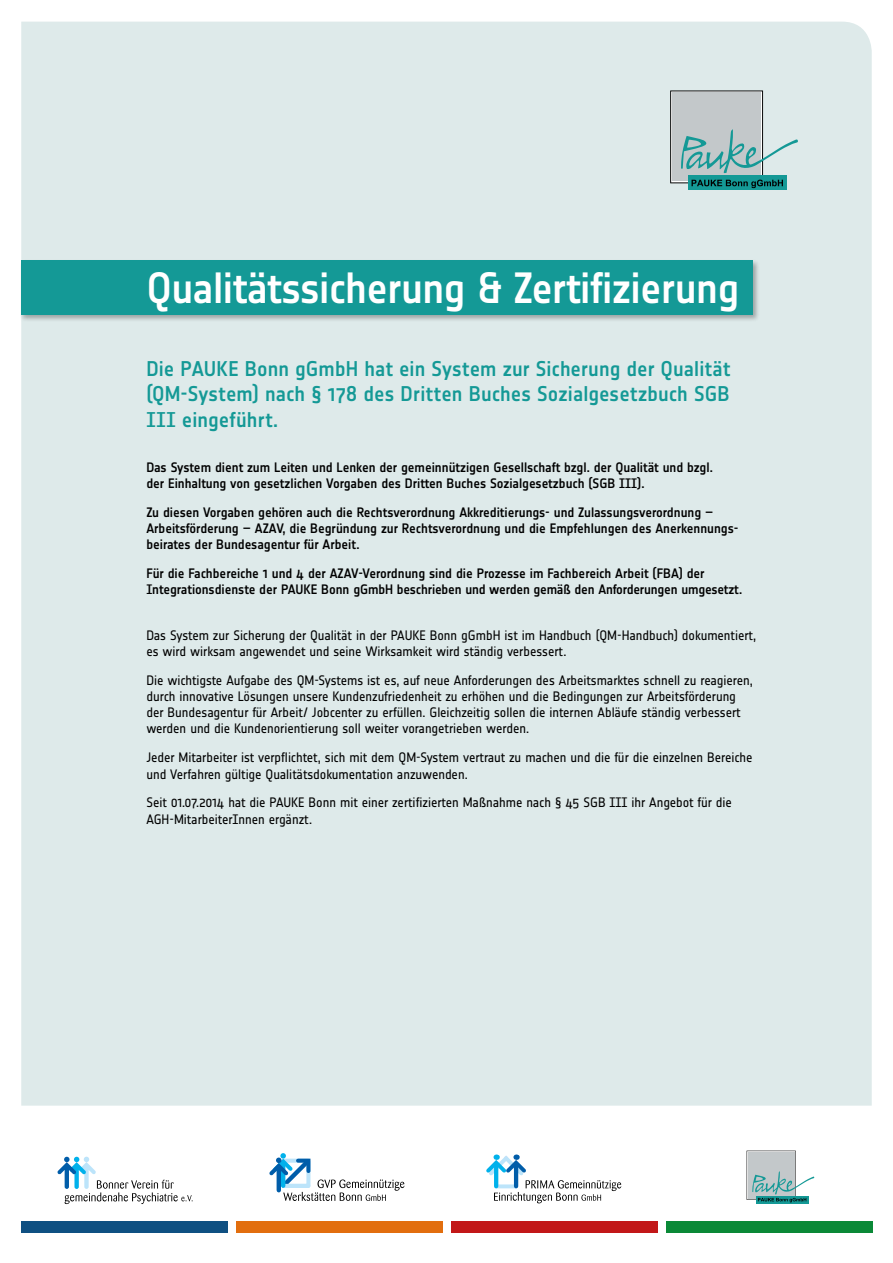
<style>
.page{position:relative;width:893px;height:1263px;background:#fff}
.page>*{position:absolute;margin:0;border:0;box-sizing:border-box;transform-origin:0 0}
.t1{font:500 43.05px "Notes";letter-spacing:-.015em;color:#fff}
.t2{font:500 21px/25.2px "Notes";letter-spacing:.005em;color:#149996;text-align:justify}
.t3{font:13.5px/16.2px "Notes";letter-spacing:-.005em;color:#000}
.t4{font:500 13.5px/16.2px "Notes";letter-spacing:-.005em;color:#000}
</style>
<div class="page">
<div style="left:21px;top:22px;width:851px;height:1084px;background:#deeaea"></div>
<div style="left:20px;top:259px;width:740px;height:63px;background:#000;opacity:.3"></div>
<div style="left:21px;top:260px;width:732px;height:55px;background:#149996"></div>
<div style="left:21px;top:1221px;width:206px;height:12px;background:#0f5082"></div>
<div style="left:666px;top:1221px;width:207px;height:12px;background:#0a8937"></div>
<div style="left:688px;top:176px;width:99px;height:14px;background:#149996"></div>
<svg style="left:670px;top:90px;width:128px;height:98px;background:#a8c1c2"></svg>
<div style="left:237px;top:1221px;width:206px;height:12px;background:#e26e0e"></div>
<svg style="left:269px;top:1153px;width:135px;height:48px"></svg>
<svg style="left:58px;top:1157px;width:135px;height:47px"></svg>
<div style="left:451px;top:1221px;width:207px;height:12px;background:#c21718"></div>
<svg style="left:486px;top:1154px;width:135px;height:49px"></svg>
<div style="left:756px;top:1196px;width:52px;height:7px;background:#149996"></div>
<svg style="left:747px;top:1150px;width:67px;height:52px"></svg>
<h1 class="t1" style="left:146px;top:263px;width:594px">Qualitätssicherung &amp; Zertifizierung</h1>
<h2 class="t2" style="left:146px;top:356px;width:586px">Die PAUKE Bonn gGmbH hat ein System zur Sicherung der Qualität (QM-System) nach § 178 des Dritten Buches Sozialgesetzbuch SGB III eingeführt.</h2>
<p class="t4" style="left:146px;top:459px;width:568px">Das System dient zum Leiten und Lenken der gemeinnützigen Gesellschaft bzgl. der Qualität und bzgl. der Einhaltung von gesetzlichen Vorgaben des Dritten Buches Sozialgesetzbuch (SGB III).</p>
<p class="t4" style="left:146px;top:504px;width:592px">Zu diesen Vorgaben gehören auch die Rechtsverordnung Akkreditierungs- und Zulassungsverordnung –<br>Arbeitsförderung – AZAV, die Begründung zur Rechtsverordnung und die Empfehlungen des Anerkennungs&shy;beirates der Bundesagentur für Arbeit.</p>
<p class="t4" style="left:146px;top:565px;width:597px">Für die Fachbereiche 1 und 4 der AZAV-Verordnung sind die Prozesse im Fachbereich Arbeit (FBA) der<br>Integrationsdienste der PAUKE Bonn gGmbH beschrieben und werden gemäß den Anforderungen umgesetzt.</p>
<p class="t3" style="left:146px;top:627px;width:611px">Das System zur Sicherung der Qualität in der PAUKE Bonn gGmbH ist im Handbuch (QM-Handbuch) dokumentiert, es wird wirksam angewendet und seine Wirksamkeit wird ständig verbessert.</p>
<p class="t3" style="left:146px;top:672px;width:608px">Die wichtigste Aufgabe des QM-Systems ist es, auf neue Anforderungen des Arbeitsmarktes schnell zu reagieren, durch innovative Lösungen unsere Kundenzufriedenheit zu erhöhen und die Bedingungen zur Arbeitsförderung der Bundesagentur für Arbeit/ Jobcenter zu erfüllen. Gleichzeitig sollen die internen Abläufe ständig verbessert werden und die Kundenorientierung soll weiter vorangetrieben werden.</p>
<p class="t3" style="left:146px;top:749px;width:608px">Jeder Mitarbeiter ist verpflichtet, sich mit dem QM-System vertraut zu machen und die für die einzelnen Bereiche und Verfahren gültige Qualitätsdokumentation anzuwenden.</p>
<p class="t3" style="left:146px;top:794px;width:587px">Seit 01.07.2014 hat die PAUKE Bonn mit einer zertifizierten Maßnahme nach § 45 SGB III ihr Angebot für die<br>AGH-MitarbeiterInnen ergänzt.</p>
</div>
